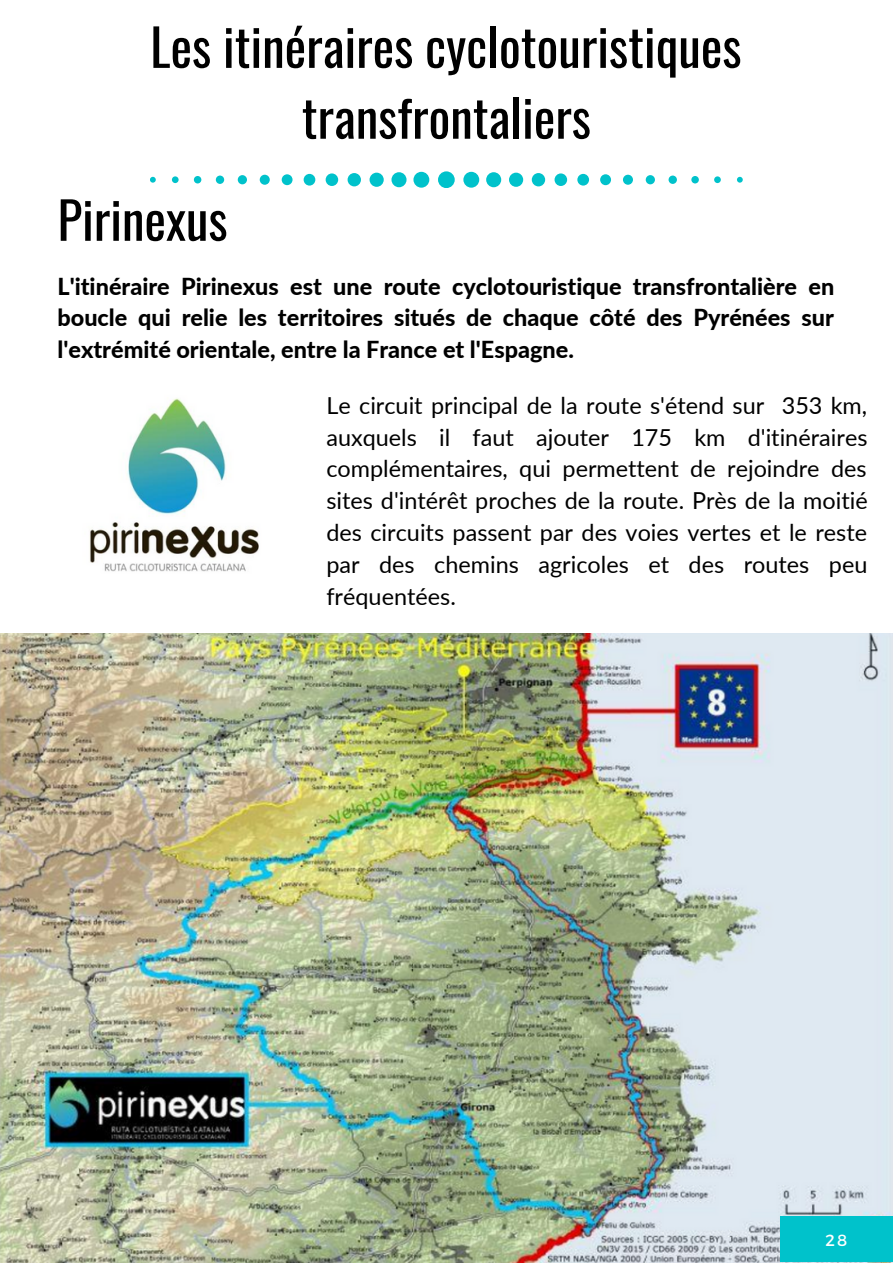
<style>
.page{position:relative;width:893px;height:1264px;background:#fff}
.page>*{position:absolute;margin:0;border:0;box-sizing:border-box;transform-origin:0 0}
.t1{font:51.15px/70.8px "Oswald";color:#000;text-align:center}
.t2{font:23.4px/31.8px "Lato";color:#000;text-align:justify}
.t3{font:800 23.4px/31.8px "Lato";color:#000;text-align:justify}
.t4{font:16.2px "Montserrat";color:#fff}
</style>
<div class="page">
<img style="left:0;top:633px;width:892px;height:629px">
<div style="left:780px;top:1216px;width:112px;height:45px;background:#00c2cb"></div>
<svg style="left:150px;top:171px;width:592px;height:17px"></svg>
<img style="left:90px;top:398px;width:169px;height:174px">
<h1 class="t1" style="left:150px;top:9px;width:593px">Les itinéraires cyclotouristiques transfrontaliers</h1>
<h1 class="t1" style="left:57px;top:182px;width:172px">Pirinexus</h1>
<p class="t3" style="left:57px;top:269px;width:778px">L'itinéraire Pirinexus est une route cyclotouristique transfrontalière en boucle qui relie les territoires situés de chaque côté des Pyrénées sur l'extrémité orientale, entre la France et l'Espagne.</p>
<p class="t2" style="left:326px;top:389px;width:542px">Le circuit principal de la route s'étend sur 353 km, auxquels il faut ajouter 175 km d'itinéraires complémentaires, qui permettent de rejoindre des sites d'intérêt proches de la route. Près de la moitié des circuits passent par des voies vertes et le reste par des chemins agricoles et des routes peu fréquentées.</p>
<p class="t4" style="left:825px;top:1229px;width:23px">28</p>
</div>
